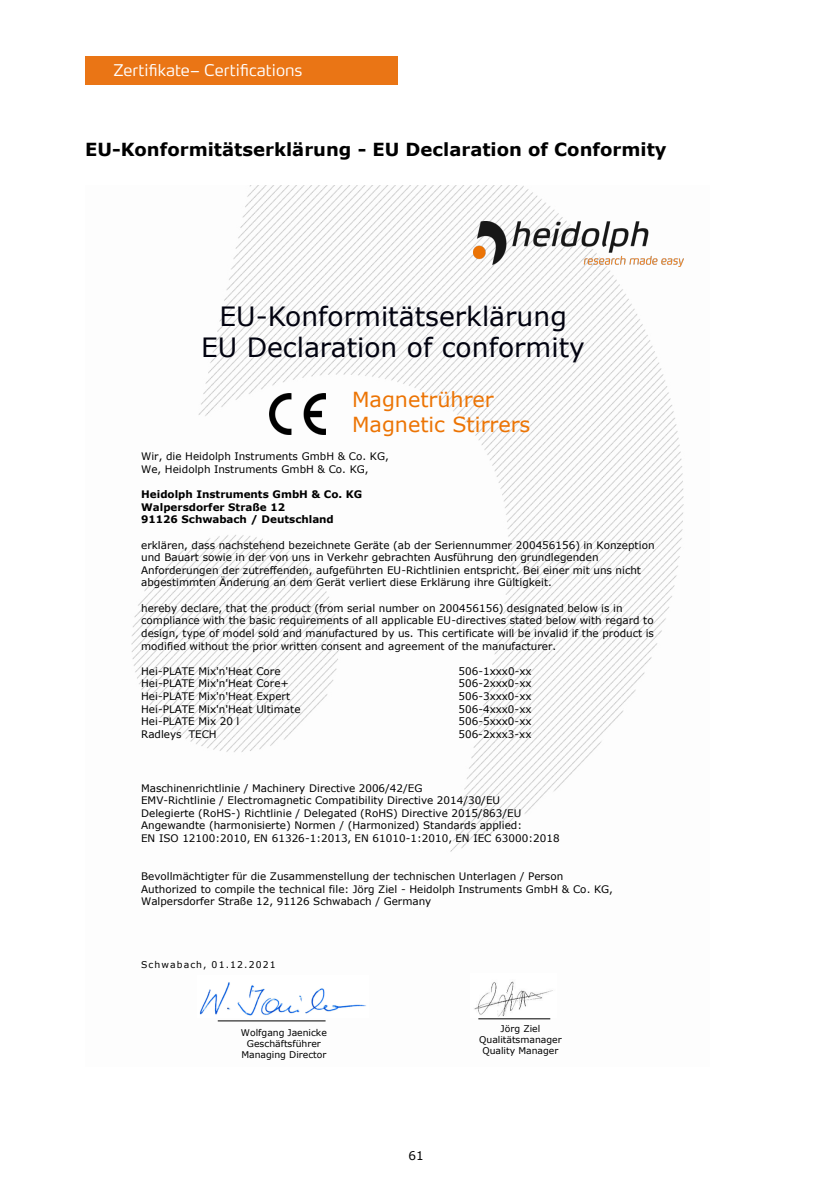
<style>
.page{position:relative;width:840px;height:1191px;background:#fff}
.page>*{position:absolute;margin:0;border:0;box-sizing:border-box;transform-origin:0 0}
.t1{font:26.6px/31.8px "Verdana";color:#020310;text-align:center}
.t2{font:20.8px/25.2px "Verdana";color:#ec7404}
.t3{font:700 18px "Verdana";color:#000}
.t4{font:300 16px "Max OT";color:#fff}
.t5{font:12px "Verdana";color:#000}
.t6{font:10.4px/12.6px "Verdana";color:#000}
.t7{font:700 10.4px/12.6px "Verdana";color:#000}
.t8{font:9.2px/11.2px "Verdana";color:#000;text-align:center}
.t9{font:9.2px "Verdana";letter-spacing:.12em;color:#000}
</style>
<div class="page">
<div style="left:85px;top:57px;width:312px;height:28px;background:#ea7515"></div>
<img style="left:131px;top:186px;width:553px;height:836px">
<img style="left:473px;top:221px;width:209px;height:45px">
<img style="left:269px;top:393px;width:56px;height:41px">
<hr style="left:218px;top:1020px;width:107px;height:1px;background:#000">
<hr style="left:478px;top:1018px;width:72px;height:1px;background:#000">
<img style="left:197px;top:975px;width:171px;height:42px">
<img style="left:470px;top:973px;width:86px;height:44px">
<h3 class="t4" style="left:113px;top:60px;width:190px">Zertifikate– Certifications</h3>
<h3 class="t3" style="left:85px;top:136px;width:582px">EU-Konformitätserklärung - EU Declaration of Conformity</h3>
<h1 class="t1" style="left:201px;top:300px;width:385px">EU-Konformitätserklärung<br>EU Declaration of conformity</h1>
<h2 class="t2" style="left:352px;top:386px;width:180px">Magnetrührer<br>Magnetic Stirrers</h2>
<p class="t6" style="left:141px;top:450px;width:249px">Wir, die Heidolph Instruments GmbH &amp; Co. KG,<br>We, Heidolph Instruments GmbH &amp; Co. KG,</p>
<p class="t7" style="left:141px;top:488px;width:222px">Heidolph Instruments GmbH &amp; Co. KG<br>Walpersdorfer Straße 12<br>91126 Schwabach / Deutschland</p>
<p class="t6" style="left:141px;top:538px;width:514px">erklären, dass nachstehend bezeichnete Geräte (ab der Seriennummer 200456156) in Konzeption und Bauart sowie in der von uns in Verkehr gebrachten Ausführung den grundlegenden Anforderungen der zutreffenden, aufgeführten EU-Richtlinien entspricht. Bei einer mit uns nicht abgestimmten Änderung an dem Gerät verliert diese Erklärung ihre Gültigkeit.</p>
<p class="t6" style="left:141px;top:601px;width:514px">hereby declare, that the product (from serial number on 200456156) designated below is in compliance with the basic requirements of all applicable EU-directives stated below with regard to design, type of model sold and manufactured by us. This certificate will be invalid if the product is modified without the prior written consent and agreement of the manufacturer.</p>
<p class="t6" style="left:141px;top:664px;width:141px">Hei-PLATE Mix'n'Heat Core</p>
<p class="t6" style="left:458px;top:664px;width:75px">506-1xxx0-xx</p>
<p class="t6" style="left:141px;top:677px;width:149px">Hei-PLATE Mix'n'Heat Core+</p>
<p class="t6" style="left:458px;top:677px;width:75px">506-2xxx0-xx</p>
<p class="t6" style="left:141px;top:690px;width:150px">Hei-PLATE Mix'n'Heat Expert</p>
<p class="t6" style="left:458px;top:690px;width:75px">506-3xxx0-xx</p>
<p class="t6" style="left:141px;top:702px;width:161px">Hei-PLATE Mix'n'Heat Ultimate</p>
<p class="t6" style="left:458px;top:702px;width:75px">506-4xxx0-xx</p>
<p class="t6" style="left:141px;top:715px;width:100px">Hei-PLATE Mix 20 l</p>
<p class="t6" style="left:458px;top:715px;width:75px">506-5xxx0-xx</p>
<p class="t6" style="left:141px;top:727px;width:77px">Radleys TECH</p>
<p class="t6" style="left:458px;top:727px;width:75px">506-2xxx3-xx</p>
<p class="t6" style="left:141px;top:781px;width:420px">Maschinenrichtlinie / Machinery Directive 2006/42/EG<br>EMV-Richtlinie / Electromagnetic Compatibility Directive 2014/30/EU<br>Delegierte (RoHS-) Richtlinie / Delegated (RoHS) Directive 2015/863/EU Angewandte (harmonisierte) Normen / (Harmonized) Standards applied:<br>EN ISO 12100:2010, EN 61326-1:2013, EN 61010-1:2010, EN IEC 63000:2018</p>
<p class="t6" style="left:141px;top:869px;width:473px">Bevollmächtigter für die Zusammenstellung der technischen Unterlagen / Person<br>Authorized to compile the technical file: Jörg Ziel - Heidolph Instruments GmbH &amp; Co. KG,<br>Walpersdorfer Straße 12, 91126 Schwabach / Germany</p>
<p class="t9" style="left:141px;top:958px;width:136px">Schwabach, 01.12.2021</p>
<p class="t8" style="left:241px;top:1027px;width:87px">Wolfgang Jaenicke<br>Geschäftsführer<br>Managing Director</p>
<p class="t5" style="left:408px;top:1147px;width:17px">61</p>
<p class="t8" style="left:479px;top:1023px;width:84px">Jörg Ziel<br>Qualitätsmanager<br>Quality Manager</p>
</div>
